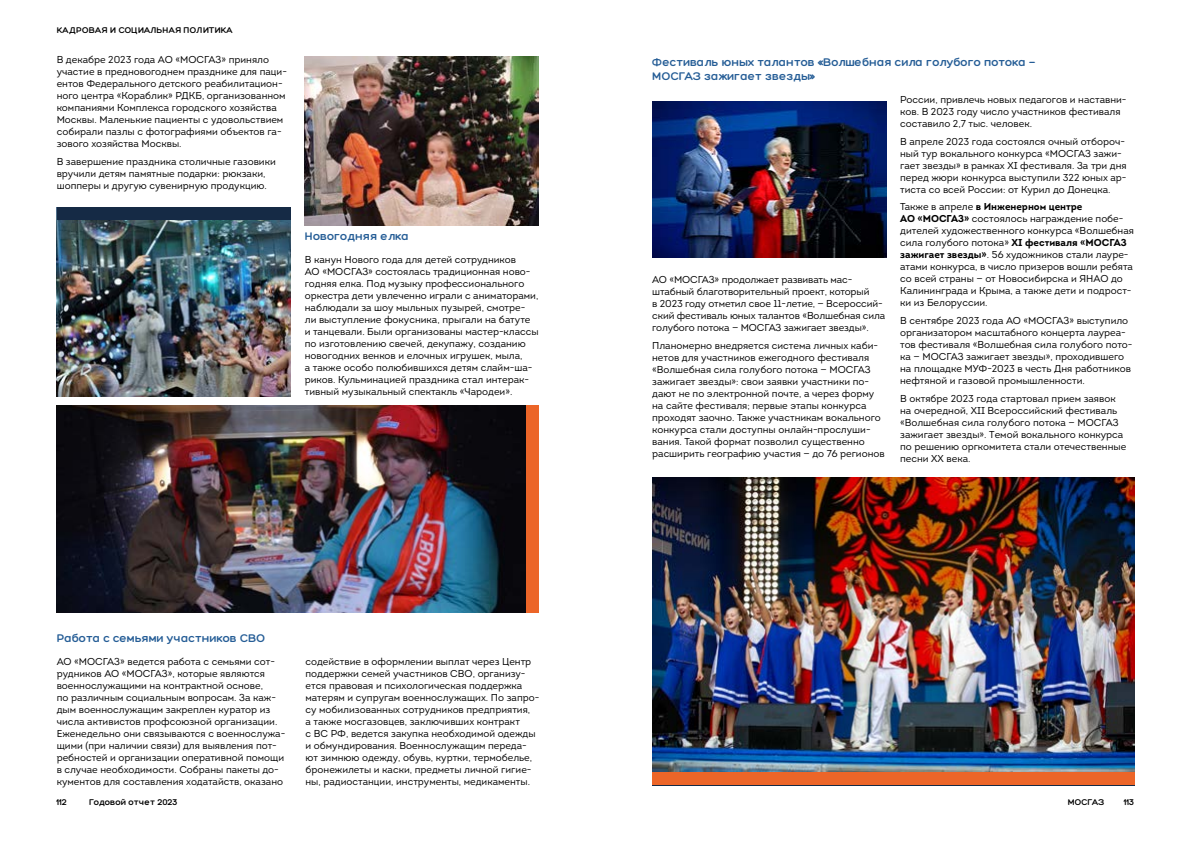
<style>
.page{position:relative;width:1191px;height:842px;background:#fff}
.page>*{position:absolute;margin:0;border:0;box-sizing:border-box;transform-origin:0 0}
.t1{font:700 12px/14px "Hero";color:#255d96}
.t2{font:10px/12px "Intro";color:#000}
.t3{font:700 9px "Hero";letter-spacing:.01em;color:#000}
.s1{font-weight:700}
</style>
<div class="page">
<img style="left:652px;top:477px;width:482px;height:295px">
<img style="left:57px;top:220px;width:234px;height:176px">
<div style="left:57px;top:207px;width:234px;height:13px;background:#152a45"></div>
<img style="left:57px;top:405px;width:469px;height:207px">
<img style="left:305px;top:57px;width:234px;height:168px">
<div style="left:526px;top:405px;width:13px;height:207px;background:#ec6528"></div>
<img style="left:652px;top:101px;width:234px;height:156px">
<div style="left:652px;top:773px;width:482px;height:13px;background:#152a45"></div>
<div style="left:652px;top:772px;width:482px;height:13px;background:#ec6528"></div>
<p class="t3" style="left:57px;top:25px;width:178px">КАДРОВАЯ И СОЦИАЛЬНАЯ ПОЛИТИКА</p>
<p class="t2" style="left:57px;top:54px;width:232px">В декабре 2023 года АО «МОСГАЗ» приняло участие в предновогоднем празднике для паци&shy;ентов Федерального детского реабилитацион&shy;ного центра «Кораблик» РДКБ, организованном компаниями Комплекса городского хозяйства Москвы. Маленькие пациенты с удовольствием собирали пазлы с фотографиями объектов га&shy;зового хозяйства Москвы.</p>
<p class="t2" style="left:57px;top:156px;width:221px">В завершение праздника столичные газовики вручили детям памятные подарки: рюкзаки, шопперы и другую сувенирную продукцию.</p>
<p class="t1" style="left:305px;top:229px;width:106px">Новогодняя елка</p>
<p class="t2" style="left:305px;top:254px;width:235px">В канун Нового года для детей сотрудников<br>АО «МОСГАЗ» состоялась традиционная ново&shy;годняя елка. Под музыку профессионального оркестра дети увлеченно играли с аниматорами, наблюдали за шоу мыльных пузырей, смотре&shy;ли выступление фокусника, прыгали на батуте и танцевали. Были организованы мастер-классы по изготовлению свечей, декупажу, созданию новогодних венков и елочных игрушек, мыла,<br>а также особо полюбившихся детям слайм-ша&shy;риков. Кульминацией праздника стал интерак&shy;тивный музыкальный спектакль «Чародеи».</p>
<p class="t1" style="left:57px;top:631px;width:210px">Работа с семьями участников СВО</p>
<p class="t2" style="left:57px;top:655px;width:230px">АО «МОСГАЗ» ведется работа с семьями сот&shy;рудников АО «МОСГАЗ», которые являются военнослужащими на контрактной основе,<br>по различным социальным вопросам. За каж&shy;дым военнослужащим закреплен куратор из числа активистов профсоюзной организации.<br>Еженедельно они связываются с военнослужа&shy;щими (при наличии связи) для выявления пот&shy;ребностей и организации оперативной помощи в случае необходимости. Собраны пакеты до&shy;кументов для составления ходатайств, оказано</p>
<p class="t2" style="left:305px;top:655px;width:235px">содействие в оформлении выплат через Центр поддержки семей участников СВО, организу&shy;ется правовая и психологическая поддержка матерям и супругам военнослужащих. По запро&shy;су мобилизованных сотрудников предприятия,<br>а также мосгазовцев, заключивших контракт<br>с ВС РФ, ведется закупка необходимой одежды и обмундирования. Военнослужащим переда&shy;ют зимнюю одежду, обувь, куртки, термобелье, бронежилеты и каски, предметы личной гигие&shy;ны, радиостанции, инструменты, медикаменты.</p>
<p class="t1" style="left:652px;top:55px;width:385px">Фестиваль юных талантов «Волшебная сила голубого потока —<br>МОСГАЗ зажигает звезды»</p>
<p class="t2" style="left:652px;top:274px;width:234px">АО «МОСГАЗ» продолжает развивать мас&shy;штабный благотворительный проект, который<br>в 2023 году отметил свое 11-летие, — Всероссий&shy;ский фестиваль юных талантов «Волшебная сила голубого потока — МОСГАЗ зажигает звезды».</p>
<p class="t2" style="left:652px;top:339px;width:234px">Планомерно внедряется система личных каби&shy;нетов для участников ежегодного фестиваля «Волшебная сила голубого потока — МОСГАЗ зажигает звезды»: свои заявки участники по&shy;дают не по электронной почте, а через форму на сайте фестиваля; первые этапы конкурса проходят заочно. Также участникам вокального конкурса стали доступны онлайн-прослуши&shy;вания. Такой формат позволил существенно расширить географию участия — до 76 регионов</p>
<p class="t2" style="left:900px;top:94px;width:228px">России, привлечь новых педагогов и наставни&shy;ков. В 2023 году число участников фестиваля составило 2,7 тыс. человек.</p>
<p class="t2" style="left:900px;top:135px;width:228px">В апреле 2023 года состоялся очный отбороч&shy;ный тур вокального конкурса «МОСГАЗ зажи&shy;гает звезды» в рамках ХI фестиваля. За три дня перед жюри конкурса выступили 322 юных ар&shy;тиста со всей России: от Курил до Донецка.</p>
<p class="t2" style="left:900px;top:201px;width:235px">Также в апреле <span class="s1">в Инженерном центре<br>АО «МОСГАЗ»</span> состоялось награждение побе&shy;дителей художественного конкурса «Волшебная сила голубого потока» <span class="s1">XI фестиваля «МОСГАЗ зажигает звезды»</span>. 56 художников стали лауре&shy;атами конкурса, в число призеров вошли ребята со всей страны — от Новосибирска и ЯНАО до Калининграда и Крыма, а также дети и подрост&shy;ки из Белоруссии.</p>
<p class="t2" style="left:900px;top:315px;width:234px">В сентябре 2023 года АО «МОСГАЗ» выступило организатором масштабного концерта лауреа&shy;тов фестиваля «Волшебная сила голубого пото&shy;ка — МОСГАЗ зажигает звезды», проходившего на площадке МУФ-2023 в честь Дня работников нефтяной и газовой промышленности.</p>
<p class="t2" style="left:900px;top:392px;width:227px">В октябре 2023 года стартовал прием заявок на очередной, XII Всероссийский фестиваль «Волшебная сила голубого потока — МОСГАЗ зажигает звезды». Темой вокального конкурса по решению оргкомитета стали отечественные песни ХХ века.</p>
<p class="t3" style="left:56px;top:797px;width:12px">112</p>
<p class="t3" style="left:89px;top:797px;width:90px">Годовой отчет 2023</p>
<p class="t3" style="left:1067px;top:797px;width:38px">МОСГАЗ</p>
<p class="t3" style="left:1123px;top:797px;width:12px">113</p>
</div>
